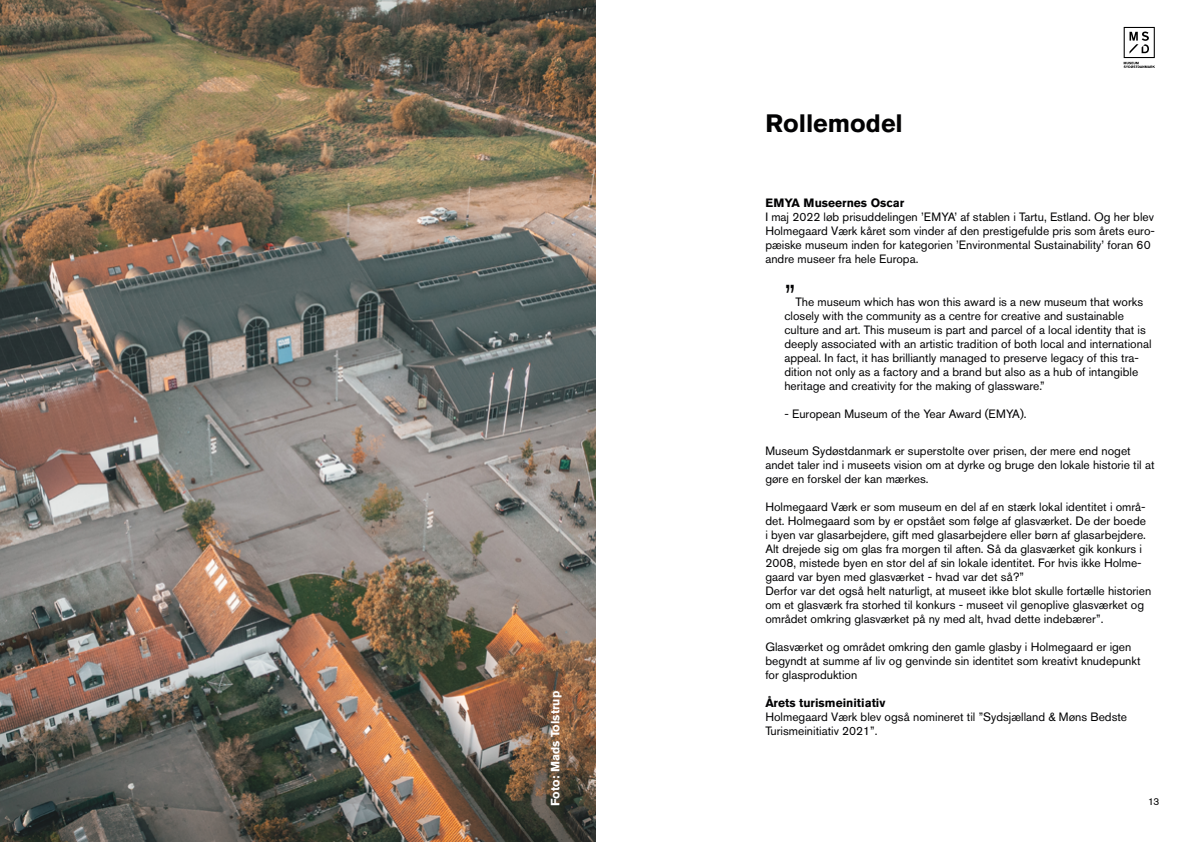
<style>
.page{position:relative;width:1191px;height:842px;background:#fff}
.page>*{position:absolute;margin:0;border:0;box-sizing:border-box;transform-origin:0 0}
.t1{font:30px "Akzidenz Grotesk Pro";color:#020203}
.t2{font:700 25px "Akzidenz Grotesk Pro";color:#020203}
.t3{font:12px/14px "Akzidenz Grotesk Pro";color:#020203}
.t4{font:700 12px "Akzidenz Grotesk Pro";color:#020203}
.t5{font:700 12px "Akzidenz Grotesk Pro";color:#fff}
.t6{font:10px "Akzidenz Grotesk Pro";color:#000}
</style>
<div class="page">
<svg style="left:1123px;top:27px;width:31px;height:41px"></svg>
<img style="left:0;top:0;width:595px;height:842px">
<p class="t5" style="left:547px;top:806px;width:116px;rotate:-90deg">Foto: Mads Tolstrup</p>
<h2 class="t2" style="left:765px;top:107px;width:139px">Rollemodel</h2>
<p class="t4" style="left:765px;top:195px;width:140px">EMYA Museernes Oscar</p>
<p class="t3" style="left:765px;top:210px;width:391px">I maj 2022 løb prisuddelingen ’EMYA’ af stablen i Tartu, Estland. Og her blev Holmegaard Værk kåret som vinder af den prestigefulde pris som årets euro&shy;pæiske museum inden for kategorien ’Environmental Sustainability’ foran 60 andre museer fra hele Europa.</p>
<h1 class="t1" style="left:784px;top:276px;width:13px">”</h1>
<p class="t3" style="left:784px;top:295px;width:369px;text-indent:11px">The museum which has won this award is a new museum that works closely with the community as a centre for creative and sustainable culture and art. This museum is part and parcel of a local identity that is deeply associated with an artistic tradition of both local and international appeal. In fact, it has brilliantly managed to preserve legacy of this tra&shy;dition not only as a factory and a brand but also as a hub of intangible heritage and creativity for the making of glassware.”</p>
<p class="t3" style="left:784px;top:407px;width:244px">- European Museum of the Year Award (EMYA).</p>
<p class="t3" style="left:765px;top:443px;width:391px">Museum Sydøstdanmark er superstolte over prisen, der mere end noget andet taler ind i museets vision om at dyrke og bruge den lokale historie til at gøre en forskel der kan mærkes.</p>
<p class="t3" style="left:765px;top:499px;width:387px">Holmegaard Værk er som museum en del af en stærk lokal identitet i områ&shy;det. Holmegaard som by er opstået som følge af glasværket. De der boede i byen var glasarbejdere, gift med glasarbejdere eller børn af glasarbejdere.<br>Alt drejede sig om glas fra morgen til aften. Så da glasværket gik konkurs i 2008, mistede byen en stor del af sin lokale identitet. For hvis ikke Holme&shy;gaard var byen med glasværket - hvad var det så?”<br>Derfor var det også helt naturligt, at museet ikke blot skulle fortælle historien om et glasværk fra storhed til konkurs - museet vil genoplive glasværket og området omkring glasværket på ny med alt, hvad dette indebærer”.</p>
<p class="t3" style="left:765px;top:640px;width:376px">Glasværket og området omkring den gamle glasby i Holmegaard er igen begyndt at summe af liv og genvinde sin identitet som kreativt knudepunkt for glasproduktion</p>
<p class="t4" style="left:765px;top:695px;width:122px">Årets turismeinitiativ</p>
<p class="t3" style="left:765px;top:710px;width:363px">Holmegaard Værk blev også nomineret til ”Sydsjælland &amp; Møns Bedste<br>Turismeinitiativ 2021”.</p>
<p class="t6" style="left:1148px;top:795px;width:13px">13</p>
</div>
